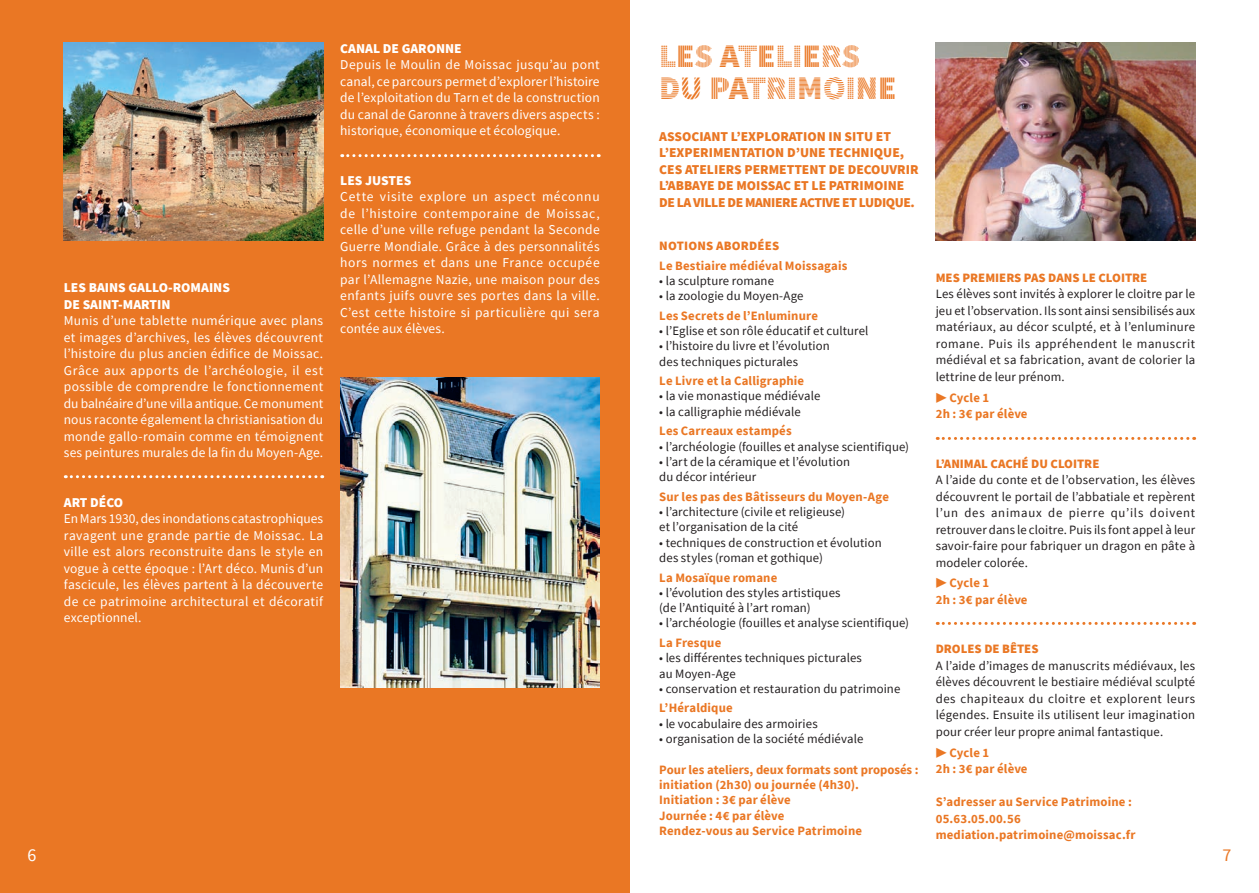
<style>
.page{position:relative;width:1259px;height:893px;background:#fff}
.page>*{position:absolute;margin:0;border:0;box-sizing:border-box;transform-origin:0 0}
.t1{font:900 33px/31.5px "Source Sans Pro DISPLAYV2";color:#ea7724}
.t2{font:18px "Source Sans Pro";color:#fff}
.t3{font:18px "Source Sans Pro";color:#ea7724}
.t4{font:13.5px/16.5px "Source Sans Pro";letter-spacing:.015em;color:#fff;text-align:justify}
.t5{font:900 13.5px/16.5px "Source Sans Pro";color:#ea7724}
.t6{font:900 13.5px/16.5px "Source Sans Pro";color:#fff}
.t7{font:12.75px/16.5px "Source Sans Pro";letter-spacing:.01em;color:#231f20}
.t8{font:700 12.75px/16.5px "Source Sans Pro";letter-spacing:.01em;color:#ea7724}
.t9{font:900 12.75px "Source Sans Pro";color:#ea7724}
</style>
<div class="page">
<div style="left:0;top:0;width:629px;height:893px;background:#ea7724"></div>
<svg style="left:937px;top:437px;width:257px;height:3px"></svg>
<svg style="left:937px;top:622px;width:257px;height:3px"></svg>
<img style="left:935px;top:43px;width:260px;height:197px">
<img style="left:64px;top:43px;width:259px;height:197px">
<svg style="left:65px;top:475px;width:258px;height:3px"></svg>
<svg style="left:342px;top:154px;width:257px;height:3px"></svg>
<img style="left:340px;top:377px;width:260px;height:311px">
<p class="t6" style="left:64px;top:279px;width:168px">LES BAINS GALLO-ROMAINS<br>DE SAINT-MARTIN</p>
<p class="t4" style="left:64px;top:312px;width:261px">Munis d’une tablette numérique avec plans et images d’archives, les élèves découvrent l’histoire du plus ancien édifice de Moissac.<br>Grâce aux apports de l’archéologie, il est possible de comprendre le fonctionnement du balnéaire d’une villa antique. Ce monument nous raconte également la christianisation du monde gallo-romain comme en témoignent ses peintures murales de la fin du Moyen-Age.</p>
<p class="t6" style="left:64px;top:494px;width:61px">ART DÉCO</p>
<p class="t4" style="left:64px;top:510px;width:261px">En Mars 1930, des inondations catastrophiques ravagent une grande partie de Moissac. La ville est alors reconstruite dans le style en vogue à cette époque : l’Art déco. Munis d’un fascicule, les élèves partent à la découverte de ce patrimoine architectural et décoratif exceptionnel.</p>
<p class="t6" style="left:340px;top:40px;width:123px">CANAL DE GARONNE</p>
<p class="t4" style="left:340px;top:56px;width:261px">Depuis le Moulin de Moissac jusqu’au pont canal, ce parcours permet d’explorer l’histoire de l’exploitation du Tarn et de la construction du canal de Garonne à travers divers aspects : historique, économique et écologique.</p>
<p class="t6" style="left:340px;top:172px;width:73px">LES JUSTES</p>
<p class="t4" style="left:340px;top:188px;width:261px">Cette visite explore un aspect méconnu de l’histoire contemporaine de Moissac, celle d’une ville refuge pendant la Seconde Guerre Mondiale. Grâce à des personnalités hors normes et dans une France occupée par l’Allemagne Nazie, une maison pour des enfants juifs ouvre ses portes dans la ville.<br>C’est cette histoire si particulière qui sera contée aux élèves.</p>
<h1 class="t1" style="left:659px;top:42px;width:239px">LES ATELIERS<br>DU PATRIMOINE</h1>
<p class="t5" style="left:659px;top:128px;width:261px">ASSOCIANT L’EXPLORATION IN SITU ET L’EXPERIMENTATION D’UNE TECHNIQUE, CES ATELIERS PERMETTENT DE DECOUVRIR L’ABBAYE DE MOISSAC ET LE PATRIMOINE DE LA VILLE DE MANIERE ACTIVE ET LUDIQUE.</p>
<p class="t9" style="left:659px;top:237px;width:121px">NOTIONS ABORDÉES</p>
<p class="t8" style="left:659px;top:257px;width:190px">Le Bestiaire médiéval Moissagais</p>
<p class="t7" style="left:659px;top:272px;width:116px">• la sculpture romane</p>
<p class="t7" style="left:659px;top:288px;width:146px">• la zoologie du Moyen-Age</p>
<p class="t8" style="left:659px;top:307px;width:160px">Les Secrets de l’Enluminure</p>
<p class="t7" style="left:659px;top:322px;width:211px">• l’Eglise et son rôle éducatif et culturel</p>
<p class="t7" style="left:659px;top:338px;width:172px;line-height:15.3px">• l’histoire du livre et l’évolution des techniques picturales</p>
<p class="t8" style="left:659px;top:372px;width:146px">Le Livre et la Calligraphie</p>
<p class="t7" style="left:659px;top:388px;width:163px">• la vie monastique médiévale</p>
<p class="t7" style="left:659px;top:403px;width:143px">• la calligraphie médiévale</p>
<p class="t8" style="left:659px;top:423px;width:134px">Les Carreaux estampés</p>
<p class="t7" style="left:659px;top:438px;width:251px">• l’archéologie (fouilles et analyse scientifique)</p>
<p class="t7" style="left:659px;top:454px;width:192px;line-height:15.3px">• l’art de la céramique et l’évolution du décor intérieur</p>
<p class="t8" style="left:659px;top:488px;width:231px">Sur les pas des Bâtisseurs du Moyen-Age</p>
<p class="t7" style="left:659px;top:504px;width:187px;line-height:15.3px">• l’architecture (civile et religieuse) et l’organisation de la cité</p>
<p class="t7" style="left:659px;top:535px;width:224px;line-height:15.3px">• techniques de construction et évolution des styles (roman et gothique)</p>
<p class="t8" style="left:659px;top:569px;width:120px">La Mosaïque romane</p>
<p class="t7" style="left:659px;top:585px;width:183px;line-height:15.3px">• l’évolution des styles artistiques (de l’Antiquité à l’art roman)</p>
<p class="t7" style="left:659px;top:615px;width:251px">• l’archéologie (fouilles et analyse scientifique)</p>
<p class="t8" style="left:659px;top:634px;width:63px">La Fresque</p>
<p class="t7" style="left:659px;top:650px;width:204px;line-height:15.3px">• les différentes techniques picturales au Moyen-Age</p>
<p class="t7" style="left:659px;top:680px;width:242px">• conservation et restauration du patrimoine</p>
<p class="t8" style="left:659px;top:700px;width:75px">L’Héraldique</p>
<p class="t7" style="left:659px;top:715px;width:160px">• le vocabulaire des armoiries</p>
<p class="t7" style="left:659px;top:730px;width:206px">• organisation de la société médiévale</p>
<p class="t8" style="left:659px;top:762px;width:261px;line-height:15.3px">Pour les ateliers, deux formats sont proposés : initiation (2h30) ou journée (4h30).<br>Initiation : 3€ par élève<br>Journée : 4€ par élève<br>Rendez-vous au Service Patrimoine</p>
<p class="t9" style="left:935px;top:269px;width:213px">MES PREMIERS PAS DANS LE CLOITRE</p>
<p class="t7" style="left:935px;top:286px;width:261px;text-align:justify">Les élèves sont invités à explorer le cloitre par le jeu et l’observation. Ils sont ainsi sensibilisés aux matériaux, au décor sculpté, et à l’enluminure romane. Puis ils appréhendent le manuscrit médiéval et sa fabrication, avant de colorier la lettrine de leur prénom.</p>
<p class="t8" style="left:935px;top:389px;width:93px">▶ Cycle 1<br>2h : 3€ par élève</p>
<p class="t9" style="left:935px;top:455px;width:165px">L’ANIMAL CACHÉ DU CLOITRE</p>
<p class="t7" style="left:935px;top:472px;width:261px;text-align:justify">A l’aide du conte et de l’observation, les élèves découvrent le portail de l’abbatiale et repèrent l’un des animaux de pierre qu’ils doivent retrouver dans le cloitre. Puis ils font appel à leur savoir-faire pour fabriquer un dragon en pâte à modeler colorée.</p>
<p class="t8" style="left:935px;top:575px;width:93px">▶ Cycle 1<br>2h : 3€ par élève</p>
<p class="t9" style="left:935px;top:640px;width:104px">DROLES DE BÊTES</p>
<p class="t7" style="left:935px;top:657px;width:261px;text-align:justify">A l’aide d’images de manuscrits médiévaux, les élèves découvrent le bestiaire médiéval sculpté des chapiteaux du cloitre et explorent leurs légendes. Ensuite ils utilisent leur imagination pour créer leur propre animal fantastique.</p>
<p class="t8" style="left:935px;top:744px;width:93px">▶ Cycle 1<br>2h : 3€ par élève</p>
<p class="t8" style="left:935px;top:793px;width:201px">S’adresser au Service Patrimoine :<br>05.63.05.00.56 mediation.patrimoine@moissac.fr</p>
<h2 class="t2" style="left:27px;top:844px;width:10px">6</h2>
<h2 class="t3" style="left:1222px;top:844px;width:10px">7</h2>
</div>
